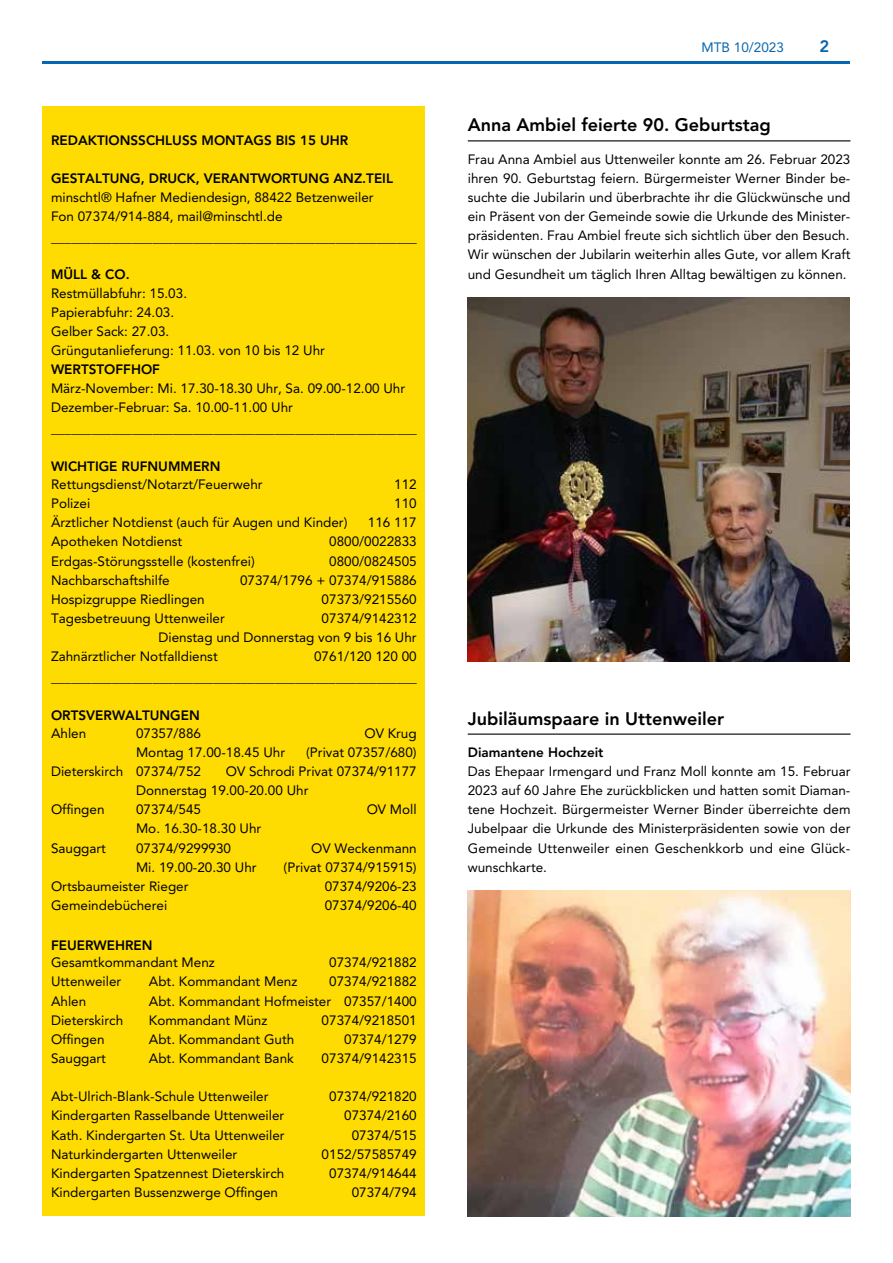
<style>
.page{position:relative;width:893px;height:1263px;background:#fff}
.page>*{position:absolute;margin:0;border:0;box-sizing:border-box;transform-origin:0 0}
.t1{font:800 18px "Avenir LT Pro";color:#000}
.t2{font:800 16.5px "Avenir LT Pro";color:#0666b0}
.t3{font:13.5px/19.2px "Avenir LT Pro";color:#000}
.t4{font:800 13.5px "Avenir LT Pro";color:#000}
.t5{font:13.5px "Avenir LT Pro";color:#0666b0}
</style>
<div class="page">
<hr style="left:43px;top:62px;width:807px;height:2px;background:#0666b0">
<hr style="left:468px;top:140px;width:382px;height:1px;background:#000">
<hr style="left:468px;top:733px;width:382px;height:2px;background:#000">
<div style="left:43px;top:106px;width:382px;height:1110px;background:#ffdc01"></div>
<img style="left:468px;top:298px;width:381px;height:363px">
<img style="left:468px;top:891px;width:382px;height:325px">
<p class="t4" style="left:51px;top:132px;width:299px">REDAKTIONSSCHLUSS MONTAGS BIS 15 UHR</p>
<p class="t4" style="left:51px;top:170px;width:343px">GESTALTUNG, DRUCK, VERANTWORTUNG ANZ.TEIL</p>
<p class="t3" style="left:51px;top:188px;width:324px">minschtl® Hafner Mediendesign, 88422 Betzenweiler<br>Fon 07374/914-884, mail@minschtl.de</p>
<p class="t3" style="left:51px;top:227px;width:367px">______________________________________________________</p>
<p class="t4" style="left:51px;top:266px;width:80px">MÜLL &amp; CO.</p>
<p class="t3" style="left:51px;top:283px;width:275px">Restmüllabfuhr: 15.03.<br>Papierabfuhr: 24.03.<br>Gelber Sack: 27.03.<br>Grüngutanlieferung: 11.03. von 10 bis 12 Uhr</p>
<p class="t4" style="left:51px;top:361px;width:110px">WERTSTOFFHOF</p>
<p class="t3" style="left:51px;top:379px;width:356px">März-November: Mi. 17.30-18.30 Uhr, Sa. 09.00-12.00 Uhr<br>Dezember-Februar: Sa. 10.00-11.00 Uhr</p>
<p class="t3" style="left:51px;top:419px;width:367px">______________________________________________________</p>
<p class="t4" style="left:51px;top:458px;width:171px">WICHTIGE RUFNUMMERN</p>
<p class="t3" style="left:51px;top:475px;width:213px">Rettungsdienst/Notarzt/Feuerwehr</p>
<p class="t3" style="left:394px;top:475px;width:24px">112</p>
<p class="t3" style="left:51px;top:494px;width:41px">Polizei</p>
<p class="t3" style="left:394px;top:494px;width:24px">110</p>
<p class="t3" style="left:51px;top:513px;width:298px">Ärztlicher Notdienst (auch für Augen und Kinder)</p>
<p class="t3" style="left:368px;top:513px;width:50px">116 117</p>
<p class="t3" style="left:51px;top:532px;width:133px">Apotheken Notdienst</p>
<p class="t3" style="left:329px;top:532px;width:89px">0800/0022833</p>
<p class="t3" style="left:51px;top:551px;width:205px">Erdgas-Störungsstelle (kostenfrei)</p>
<p class="t3" style="left:329px;top:551px;width:89px">0800/0824505</p>
<p class="t3" style="left:51px;top:570px;width:120px">Nachbarschaftshilfe</p>
<p class="t3" style="left:240px;top:570px;width:178px">07374/1796 + 07374/915886</p>
<p class="t3" style="left:51px;top:589px;width:155px">Hospizgruppe Riedlingen</p>
<p class="t3" style="left:322px;top:589px;width:97px">07373/9215560</p>
<p class="t3" style="left:51px;top:608px;width:175px">Tagesbetreuung Uttenweiler</p>
<p class="t3" style="left:322px;top:608px;width:97px">07374/9142312</p>
<p class="t3" style="left:159px;top:628px;width:260px">Dienstag und Donnerstag von 9 bis 16 Uhr</p>
<p class="t3" style="left:51px;top:647px;width:168px">Zahnärztlicher Notfalldienst</p>
<p class="t3" style="left:51px;top:646px;width:367px;line-height:20.7px;text-align:right">0761/120 120 00 ______________________________________________________</p>
<p class="t4" style="left:51px;top:707px;width:150px">ORTSVERWALTUNGEN</p>
<p class="t3" style="left:51px;top:723px;width:37px">Ahlen</p>
<p class="t3" style="left:136px;top:723px;width:67px">07357/886</p>
<p class="t3" style="left:364px;top:723px;width:54px">OV Krug</p>
<p class="t3" style="left:136px;top:742px;width:151px">Montag 17.00-18.45 Uhr</p>
<p class="t3" style="left:306px;top:742px;width:112px">(Privat 07357/680)</p>
<p class="t3" style="left:51px;top:762px;width:152px">Dieterskirch 07374/752</p>
<p class="t3" style="left:136px;top:762px;width:282px;text-indent:90px">OV Schrodi Privat 07374/91177<br>Donnerstag 19.00-20.00 Uhr</p>
<p class="t3" style="left:51px;top:800px;width:55px">Offingen</p>
<p class="t3" style="left:136px;top:800px;width:67px">07374/545</p>
<p class="t3" style="left:367px;top:800px;width:52px">OV Moll</p>
<p class="t3" style="left:136px;top:819px;width:127px">Mo. 16.30-18.30 Uhr</p>
<p class="t3" style="left:51px;top:838px;width:57px">Sauggart</p>
<p class="t3" style="left:136px;top:838px;width:97px">07374/9299930</p>
<p class="t3" style="left:311px;top:838px;width:107px">OV Weckenmann</p>
<p class="t3" style="left:136px;top:857px;width:122px">Mi. 19.00-20.30 Uhr</p>
<p class="t3" style="left:284px;top:857px;width:135px">(Privat 07374/915915)</p>
<p class="t3" style="left:51px;top:876px;width:139px">Ortsbaumeister Rieger</p>
<p class="t3" style="left:325px;top:876px;width:94px">07374/9206-23</p>
<p class="t3" style="left:51px;top:895px;width:118px">Gemeindebücherei</p>
<p class="t3" style="left:325px;top:895px;width:94px">07374/9206-40</p>
<p class="t4" style="left:51px;top:937px;width:103px">FEUERWEHREN</p>
<p class="t3" style="left:51px;top:953px;width:165px">Gesamtkommandant Menz</p>
<p class="t3" style="left:329px;top:953px;width:89px">07374/921882</p>
<p class="t3" style="left:51px;top:972px;width:72px">Uttenweiler</p>
<p class="t3" style="left:149px;top:972px;width:150px">Abt. Kommandant Menz</p>
<p class="t3" style="left:329px;top:972px;width:89px">07374/921882</p>
<p class="t3" style="left:51px;top:991px;width:37px">Ahlen</p>
<p class="t3" style="left:149px;top:991px;width:269px">Abt. Kommandant Hofmeister 07357/1400</p>
<p class="t3" style="left:51px;top:1010px;width:74px">Dieterskirch</p>
<p class="t3" style="left:149px;top:1010px;width:120px">Kommandant Münz</p>
<p class="t3" style="left:322px;top:1010px;width:97px">07374/9218501</p>
<p class="t3" style="left:51px;top:1029px;width:55px">Offingen</p>
<p class="t3" style="left:149px;top:1029px;width:147px">Abt. Kommandant Guth</p>
<p class="t3" style="left:344px;top:1029px;width:74px">07374/1279</p>
<p class="t3" style="left:51px;top:1048px;width:57px">Sauggart</p>
<p class="t3" style="left:149px;top:1048px;width:147px">Abt. Kommandant Bank</p>
<p class="t3" style="left:322px;top:1048px;width:97px">07374/9142315</p>
<p class="t3" style="left:51px;top:1087px;width:219px">Abt-Ulrich-Blank-Schule Uttenweiler</p>
<p class="t3" style="left:329px;top:1087px;width:89px">07374/921820</p>
<p class="t3" style="left:51px;top:1106px;width:235px">Kindergarten Rasselbande Uttenweiler</p>
<p class="t3" style="left:344px;top:1106px;width:74px">07374/2160</p>
<p class="t3" style="left:51px;top:1125px;width:235px">Kath. Kindergarten St. Uta Uttenweiler</p>
<p class="t3" style="left:352px;top:1125px;width:67px">07374/515</p>
<p class="t3" style="left:51px;top:1144px;width:188px">Naturkindergarten Uttenweiler</p>
<p class="t3" style="left:322px;top:1144px;width:97px">0152/57585749</p>
<p class="t3" style="left:51px;top:1163px;width:235px">Kindergarten Spatzennest Dieterskirch</p>
<p class="t3" style="left:329px;top:1163px;width:89px">07374/914644</p>
<p class="t3" style="left:51px;top:1182px;width:229px">Kindergarten Bussenzwerge Offingen</p>
<p class="t3" style="left:352px;top:1182px;width:67px">07374/794</p>
<p class="t5" style="left:702px;top:39px;width:84px">MTB 10/2023</p>
<p class="t2" style="left:819px;top:36px;width:11px">2</p>
<h1 class="t1" style="left:468px;top:115px;width:304px">Anna Ambiel feierte 90. Geburtstag</h1>
<p class="t3" style="left:468px;top:149px;width:384px;text-align:justify">Frau Anna Ambiel aus Uttenweiler konnte am 26. Februar 2023 ihren 90. Geburtstag feiern. Bürgermeister Werner Binder be&shy;suchte die Jubilarin und überbrachte ihr die Glückwünsche und ein Präsent von der Gemeinde sowie die Urkunde des Minister&shy;präsidenten. Frau Ambiel freute sich sichtlich über den Besuch.<br>Wir wünschen der Jubilarin weiterhin alles Gute, vor allem Kraft und Gesundheit um täglich Ihren Alltag bewältigen zu können.</p>
<h1 class="t1" style="left:468px;top:708px;width:258px">Jubiläumspaare in Uttenweiler</h1>
<p class="t4" style="left:468px;top:744px;width:137px">Diamantene Hochzeit</p>
<p class="t3" style="left:468px;top:762px;width:384px;text-align:justify">Das Ehepaar Irmengard und Franz Moll konnte am 15. Februar 2023 auf 60 Jahre Ehe zurückblicken und hatten somit Diaman&shy;tene Hochzeit. Bürgermeister Werner Binder überreichte dem Jubelpaar die Urkunde des Ministerpräsidenten sowie von der Gemeinde Uttenweiler einen Geschenkkorb und eine Glück&shy;wunschkarte.</p>
</div>
